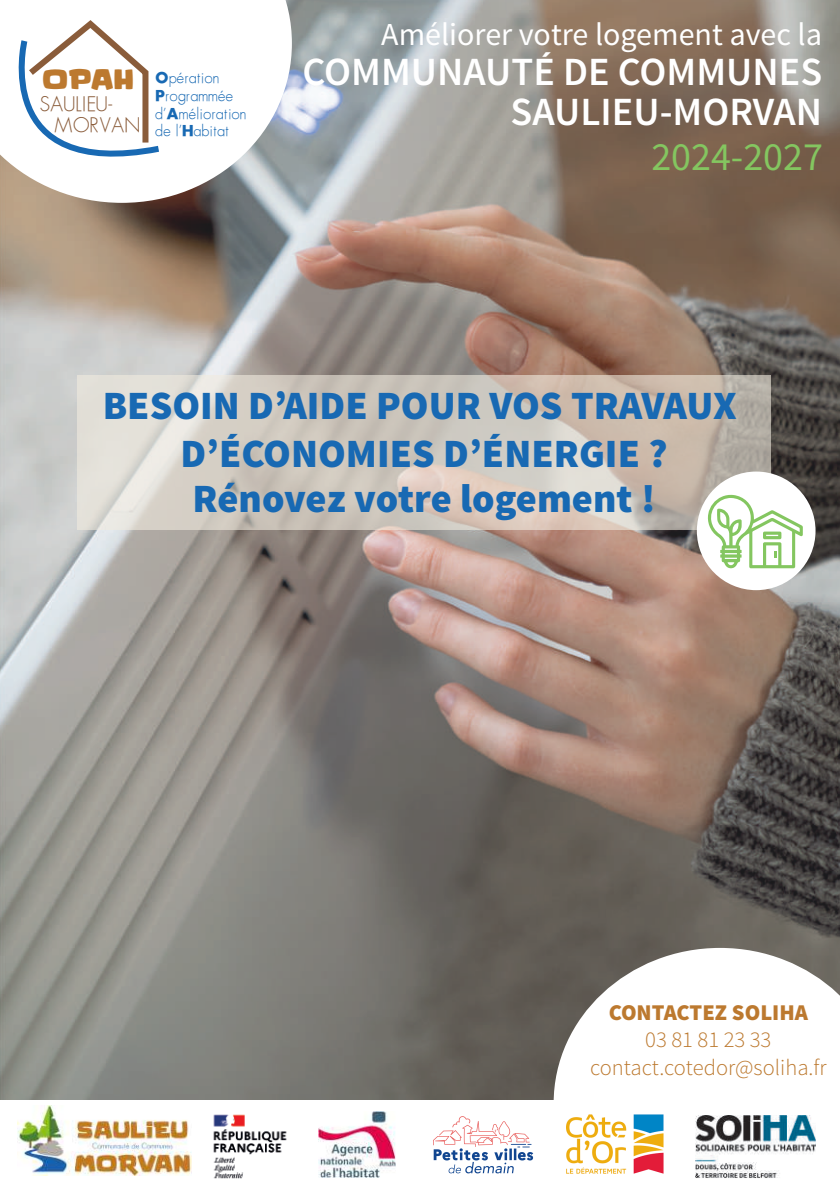
<style>
.page{position:relative;width:840px;height:1191px;background:#fff}
.page>*{position:absolute;margin:0;border:0;box-sizing:border-box;transform-origin:0 0}
.t1{font:900 40.2px/46.6px "Source Sans Pro";color:#1869b3;text-align:center}
.t2{font:600 40px/40px "Source Sans Pro";color:#fff;text-align:right}
.t3{font:40px "Source Sans Pro";color:#84c660}
.t4{font:32px "Source Sans Pro";color:#fff}
.t5{font:27.8px "Kid Games";color:#bc792f}
.t6{font:300 22.6px/27px "Source Sans Pro";color:#bc792f;text-align:center}
.t7{font:900 22.6px "Source Sans Pro";color:#bc792f}
.t8{font:19.6px/21.6px "Futura ICG Light";color:#8a5c3a}
.t9{font:14.8px/17.6px "Futura ICG Light";color:#1869b3}
.s1{font-family:"Futura ICG Bold"}
</style>
<div class="page">
<img style="left:0;top:0;width:839px;height:1100px">
<svg style="left:0;top:0;width:292px;height:203px"></svg>
<svg style="left:553px;top:948px;width:286px;height:152px"></svg>
<img style="left:18px;top:1105px;width:174px;height:70px">
<img style="left:433px;top:1116px;width:101px;height:58px">
<img style="left:213px;top:1114px;width:74px;height:65px">
<img style="left:566px;top:1114px;width:98px;height:60px">
<img style="left:318px;top:1111px;width:77px;height:66px">
<img style="left:695px;top:1115px;width:119px;height:63px">
<svg style="left:78px;top:375px;width:692px;height:155px"></svg>
<div style="left:696px;top:471px;width:119px;height:119px;background:#fff;border-radius:50%"></div>
<svg style="left:703px;top:493px;width:99px;height:75px"></svg>
<svg style="left:0;top:16px;width:165px;height:165px"></svg>
<p class="t5" style="left:43px;top:61px;width:93px">OPAH</p>
<p class="t8" style="left:54px;top:92px;width:87px;text-indent:-15px">SAULIEU-<br>MORVAN</p>
<p class="t9" style="left:155px;top:69px;width:93px"><span class="s1">O</span>pération<br><span class="s1">P</span>rogrammée d’<span class="s1">A</span>mélioration de l’<span class="s1">H</span>abitat</p>
<p class="t4" style="left:381px;top:14px;width:442px">Améliorer votre logement avec la</p>
<p class="t2" style="left:302px;top:52px;width:521px">COMMUNAUTÉ DE COMMUNES<br>SAULIEU-MORVAN</p>
<p class="t3" style="left:651px;top:132px;width:173px">2024-2027</p>
<p class="t1" style="left:103px;top:384px;width:635px">BESOIN D’AIDE POUR VOS TRAVAUX<br>D’ÉCONOMIES D’ÉNERGIE ?<br>Rénovez votre logement !</p>
<p class="t7" style="left:608px;top:998px;width:201px">CONTACTEZ SOLIHA</p>
<p class="t6" style="left:589px;top:1026px;width:238px">03 81 81 23 33 contact.cotedor@soliha.fr</p>
</div>
